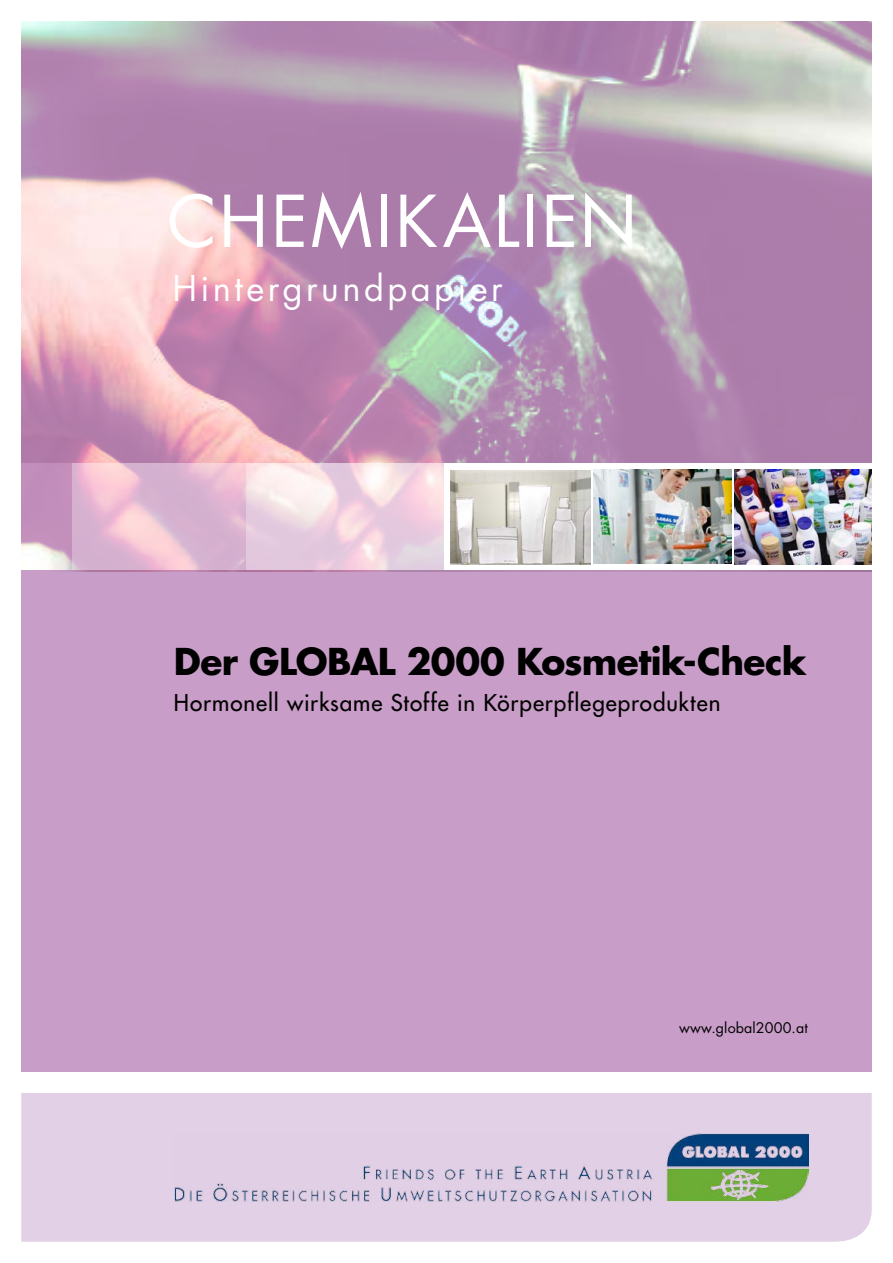
<style>
.page{position:relative;width:893px;height:1263px;background:#fff}
.page>*{position:absolute;margin:0;border:0;box-sizing:border-box;transform-origin:0 0}
.t1{font:69.45px "Futura LT";letter-spacing:.04em;color:#fff}
.t2{font:700 36px "Futura LT";letter-spacing:-.015em;color:#000}
.t3{font:34.5px "Futura LT";letter-spacing:.1em;color:#fff}
.t4{font:22.5px "Futura LT";letter-spacing:.04em;color:#000}
.t5{font:14.25px "Futura LT";letter-spacing:.01em;color:#000}
</style>
<div class="page">
<svg style="left:21px;top:21px;width:851px;height:442px;background:#bc98b5"></svg>
<div style="left:21px;top:1093px;width:851px;height:149px;background:#e2d0e7"></div>
<div style="left:21px;top:570px;width:851px;height:501px;background:#c89dc7"></div>
<img style="left:174px;top:1133px;width:634px;height:68px">
<svg style="left:21px;top:463px;width:51px;height:107px;background:#cca3c5"></svg>
<svg style="left:72px;top:463px;width:175px;height:107px;background:#e3bad2"></svg>
<svg style="left:247px;top:463px;width:197px;height:107px;background:#efd7e2"></svg>
<img style="left:735px;top:470px;width:137px;height:94px">
<img style="left:593px;top:470px;width:139px;height:94px">
<img style="left:450px;top:470px;width:140px;height:94px">
<h1 class="t1" style="left:167px;top:177px;width:472px">CHEMIKALIEN</h1>
<h3 class="t3" style="left:172px;top:266px;width:332px">Hintergrundpapier</h3>
<h2 class="t2" style="left:174px;top:638px;width:634px">Der GLOBAL 2000 Kosmetik-Check</h2>
<p class="t4" style="left:174px;top:688px;width:548px">Hormonell wirksame Stoffe in Körperpflegeprodukten</p>
<p class="t5" style="left:679px;top:1018px;width:130px">www.global2000.at</p>
</div>
